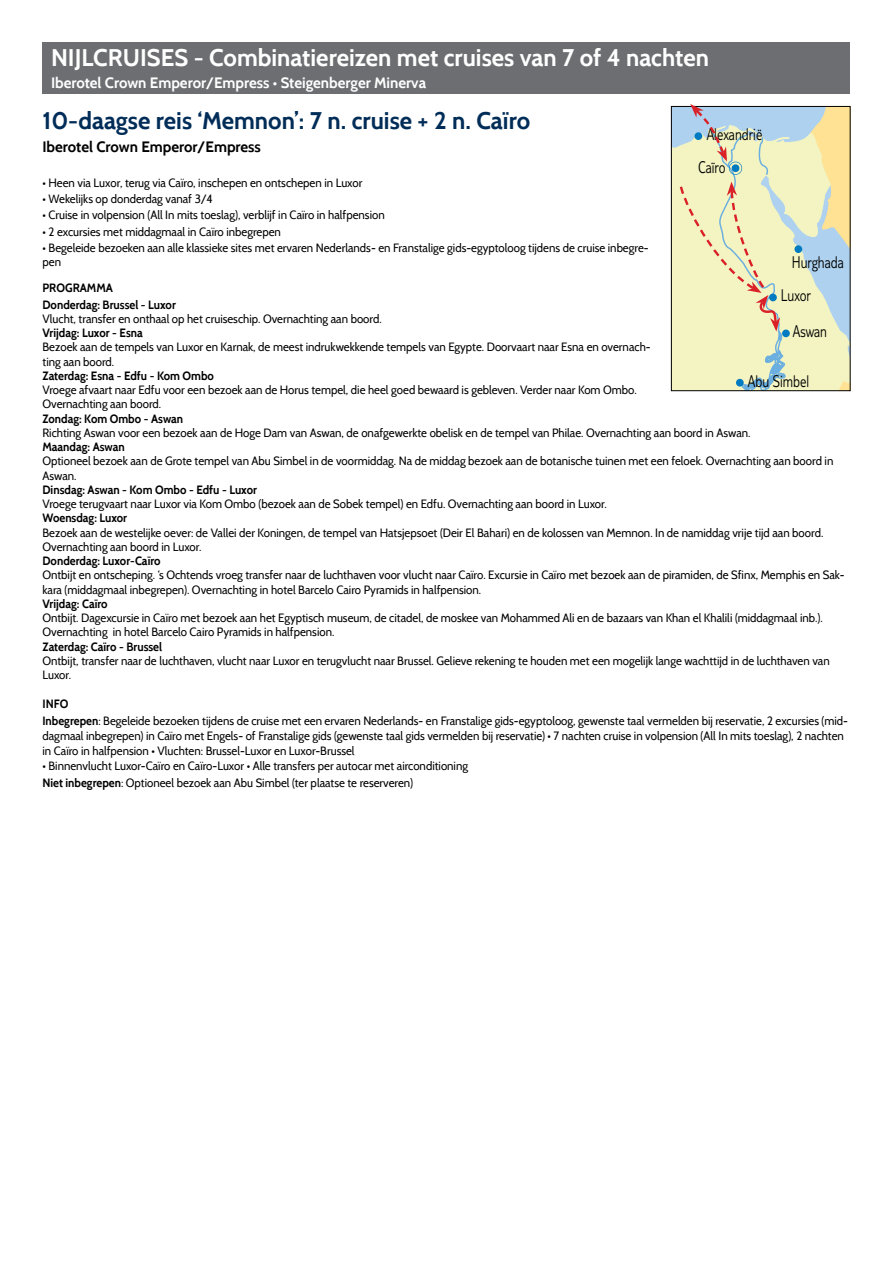
<style>
.page{position:relative;width:893px;height:1263px;background:#fff}
.page>*{position:absolute;margin:0;border:0;box-sizing:border-box;transform-origin:0 0}
.t1{font:700 24px "Cabin";color:#fff}
.t2{font:700 24px "Cabin";color:#002d58}
.t3{font:300 17.55px "TUI Type";color:#000;scale:.8 1}
.t4{font:700 15px "Cabin";color:#fff}
.t5{font:700 15px "Cabin";color:#000}
.t6{font:12px/14.2px "Cabin";color:#000;scale:.95 1}
.t7{font:700 12px/16.4px "Cabin";color:#000;scale:.95 1}
.s1{font-weight:700}
</style>
<div class="page">
<div style="left:43px;top:43px;width:807px;height:51px;background:#6d6e71"></div>
<svg style="left:671px;top:104px;width:179px;height:287px;background:#e1e5c2"></svg>
<h1 class="t1" style="left:51px;top:43px;width:659px">NIJLCRUISES - Combinatiereizen met cruises van 7 of 4 nachten</h1>
<p class="t4" style="left:51px;top:74px;width:377px">Iberotel Crown Emperor/Empress • Steigenberger Minerva</p>
<h1 class="t2" style="left:43px;top:107px;width:489px">10-daagse reis ‘Memnon’: 7 n. cruise + 2 n. Caïro</h1>
<p class="t5" style="left:43px;top:137px;width:220px">Iberotel Crown Emperor/Empress</p>
<p class="t6" style="left:43px;top:175px;width:338px">• Heen via Luxor, terug via Caïro, inschepen en ontschepen in Luxor</p>
<p class="t6" style="left:43px;top:192px;width:181px">• Wekelijks op donderdag vanaf 3/4</p>
<p class="t6" style="left:43px;top:208px;width:362px">• Cruise in volpension (All In mits toeslag), verblijf in Caïro in halfpension</p>
<p class="t6" style="left:43px;top:224px;width:252px">• 2 excursies met middagmaal in Caïro inbegrepen</p>
<p class="t6" style="left:43px;top:241px;width:640px">• Begeleide bezoeken aan alle klassieke sites met ervaren Nederlands- en Franstalige gids-egyptoloog tijdens de cruise inbegre&shy;pen</p>
<h2 class="t3" style="left:707px;top:124px;width:71px">Alexandrië</h2>
<h2 class="t3" style="left:698px;top:157px;width:36px">Caïro</h2>
<h2 class="t3" style="left:792px;top:252px;width:66px">Hurghada</h2>
<p class="t7" style="left:43px;top:280px;width:142px">Programma<br>Donderdag: Brussel - Luxor</p>
<p class="t6" style="left:43px;top:311px;width:359px">Vlucht, transfer en onthaal op het cruiseschip. Overnachting aan boord.</p>
<p class="t7" style="left:43px;top:325px;width:107px">Vrijdag: Luxor - Esna</p>
<p class="t6" style="left:43px;top:340px;width:642px">Bezoek aan de tempels van Luxor en Karnak, de meest indrukwekkende tempels van Egypte. Doorvaart naar Esna en overnach&shy;ting aan boord.</p>
<p class="t7" style="left:43px;top:367px;width:182px">Zaterdag: Esna - Edfu - Kom Ombo</p>
<p class="t6" style="left:43px;top:383px;width:627px">Vroege afvaart naar Edfu voor een bezoek aan de Horus tempel, die heel goed bewaard is gebleven. Verder naar Kom Ombo.<br>Overnachting aan boord.</p>
<p class="t7" style="left:43px;top:410px;width:150px">Zondag: Kom Ombo - Aswan</p>
<p class="t6" style="left:43px;top:425px;width:747px">Richting Aswan voor een bezoek aan de Hoge Dam van Aswan, de onafgewerkte obelisk en de tempel van Philae. Overnachting aan boord in Aswan.</p>
<p class="t7" style="left:43px;top:439px;width:88px">Maandag: Aswan</p>
<p class="t6" style="left:43px;top:454px;width:834px">Optioneel bezoek aan de Grote tempel van Abu Simbel in de voormiddag. Na de middag bezoek aan de botanische tuinen met een feloek. Overnachting aan boord in<br>Aswan.</p>
<p class="t7" style="left:43px;top:481px;width:227px">Dinsdag: Aswan - Kom Ombo - Edfu - Luxor</p>
<p class="t6" style="left:43px;top:497px;width:596px">Vroege terugvaart naar Luxor via Kom Ombo (bezoek aan de Sobek tempel) en Edfu. Overnachting aan boord in Luxor.</p>
<p class="t7" style="left:43px;top:510px;width:91px">Woensdag: Luxor</p>
<p class="t6" style="left:43px;top:525px;width:823px">Bezoek aan de westelijke oever: de Vallei der Koningen, de tempel van Hatsjepsoet (Deir El Bahari) en de kolossen van Memnon. In de namiddag vrije tijd aan boord.<br>Overnachting aan boord in Luxor.</p>
<p class="t7" style="left:43px;top:553px;width:126px">Donderdag: Luxor-Caïro</p>
<p class="t6" style="left:43px;top:568px;width:846px">Ontbijt en ontscheping. ‘s Ochtends vroeg transfer naar de luchthaven voor vlucht naar Caïro. Excursie in Caïro met bezoek aan de piramiden, de Sfinx, Memphis en Sak&shy;kara (middagmaal inbegrepen). Overnachting in hotel Barcelo Cairo Pyramids in halfpension.</p>
<p class="t7" style="left:43px;top:595px;width:70px">Vrijdag: Caïro</p>
<p class="t6" style="left:43px;top:611px;width:823px">Ontbijt. Dagexcursie in Caïro met bezoek aan het Egyptisch museum, de citadel, de moskee van Mohammed Ali en de bazaars van Khan el Khalili (middagmaal inb.).<br>Overnachting in hotel Barcelo Cairo Pyramids in halfpension.</p>
<p class="t7" style="left:43px;top:638px;width:127px">Zaterdag: Caïro - Brussel</p>
<p class="t6" style="left:43px;top:653px;width:830px">Ontbijt, transfer naar de luchthaven, vlucht naar Luxor en terugvlucht naar Brussel. Gelieve rekening te houden met een mogelijk lange wachttijd in de luchthaven van<br>Luxor.</p>
<p class="t6" style="left:43px;top:695px;width:849px;line-height:17.1px"><span class="s1">INFO<br>Inbegrepen</span>: Begeleide bezoeken tijdens de cruise met een ervaren Nederlands- en Franstalige gids-egyptoloog, gewenste taal vermelden bij reservatie, 2 excursies (mid-</p>
<p class="t6" style="left:43px;top:728px;width:845px;line-height:15px">dagmaal inbegrepen) in Caïro met Engels- of Franstalige gids (gewenste taal gids vermelden bij reservatie) • 7 nachten cruise in volpension (All In mits toeslag), 2 nachten in Caïro in halfpension • Vluchten: Brussel-Luxor en Luxor-Brussel</p>
<p class="t6" style="left:43px;top:757px;width:449px;line-height:17.1px">• Binnenvlucht Luxor-Caïro en Caïro-Luxor • Alle transfers per autocar met airconditioning<br><span class="s1">Niet inbegrepen</span>: Optioneel bezoek aan Abu Simbel (ter plaatse te reserveren)</p>
<h2 class="t3" style="left:781px;top:285px;width:39px">Luxor</h2>
<h2 class="t3" style="left:793px;top:321px;width:44px">Aswan</h2>
<h2 class="t3" style="left:748px;top:372px;width:78px">Abu Simbel</h2>
</div>
